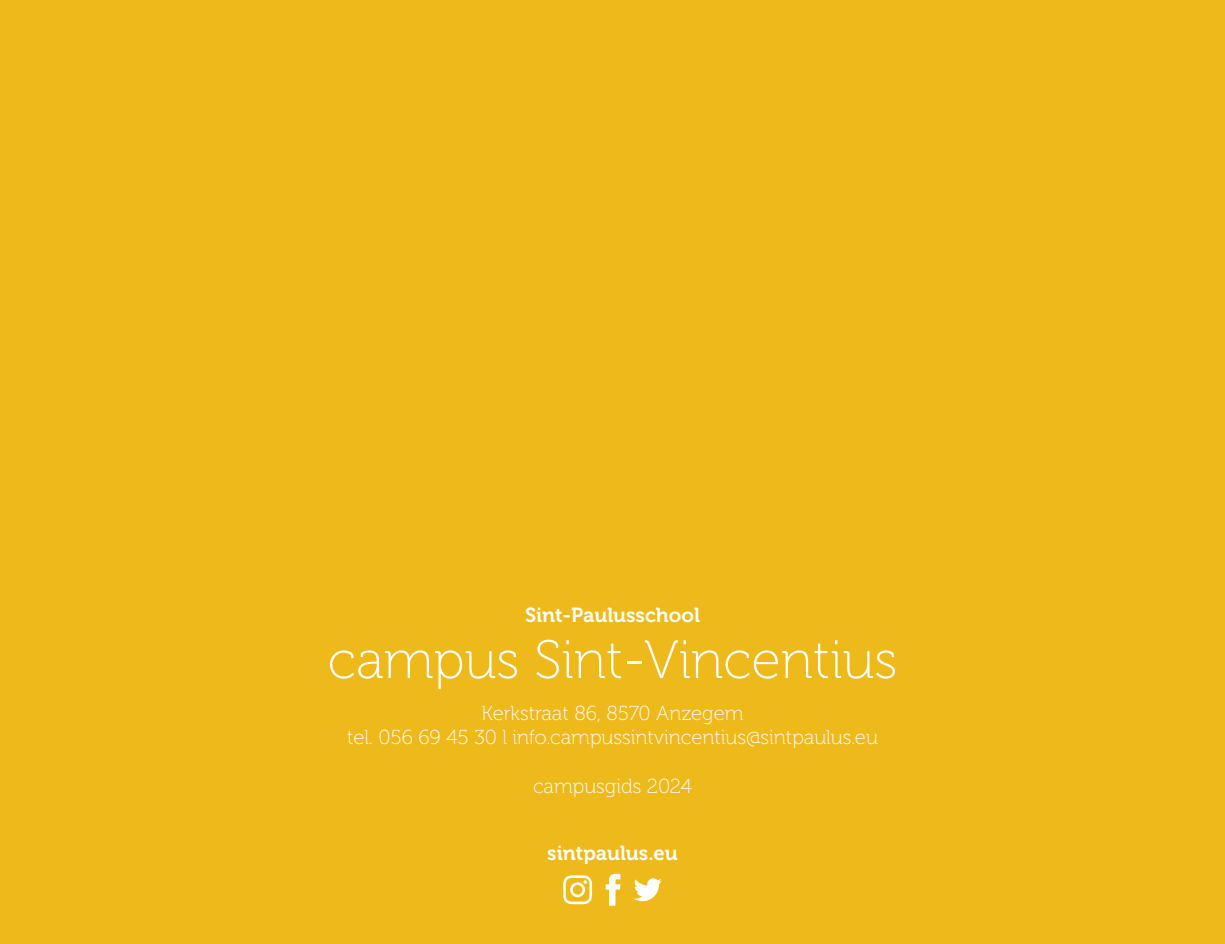
<style>
.page{position:relative;width:1225px;height:944px;background:#eeb91b}
.page>*{position:absolute;margin:0;border:0;box-sizing:border-box;transform-origin:0 0}
.H3_-_museo{font:54px "Museo 100";color:#fff}
.t1{font:20.25px "Museo 100";color:#fff}
.H4_-_museo_sans_-_ck{font:20.25px "Museo 700";color:#fff}
</style>
<div class="page">
<svg style="left:563px;top:875px;width:29px;height:29px"></svg>
<svg style="left:605px;top:874px;width:15px;height:32px"></svg>
<svg style="left:633px;top:878px;width:29px;height:23px"></svg>
<p class="H4_-_museo_sans_-_ck" style="left:525px;top:604px;width:176px">Sint-Paulusschool</p>
<p class="H3_-_museo" style="left:327px;top:631px;width:571px">campus Sint-Vincentius</p>
<p class="t1" style="left:481px;top:702px;width:263px">Kerkstraat 86, 8570 Anzegem</p>
<p class="t1" style="left:347px;top:726px;width:532px">tel. 056 69 45 30 l info.campussintvincentius@sintpaulus.eu</p>
<p class="t1" style="left:533px;top:775px;width:160px">campusgids 2024</p>
<p class="H4_-_museo_sans_-_ck" style="left:547px;top:842px;width:132px">sintpaulus.eu</p>
</div>
